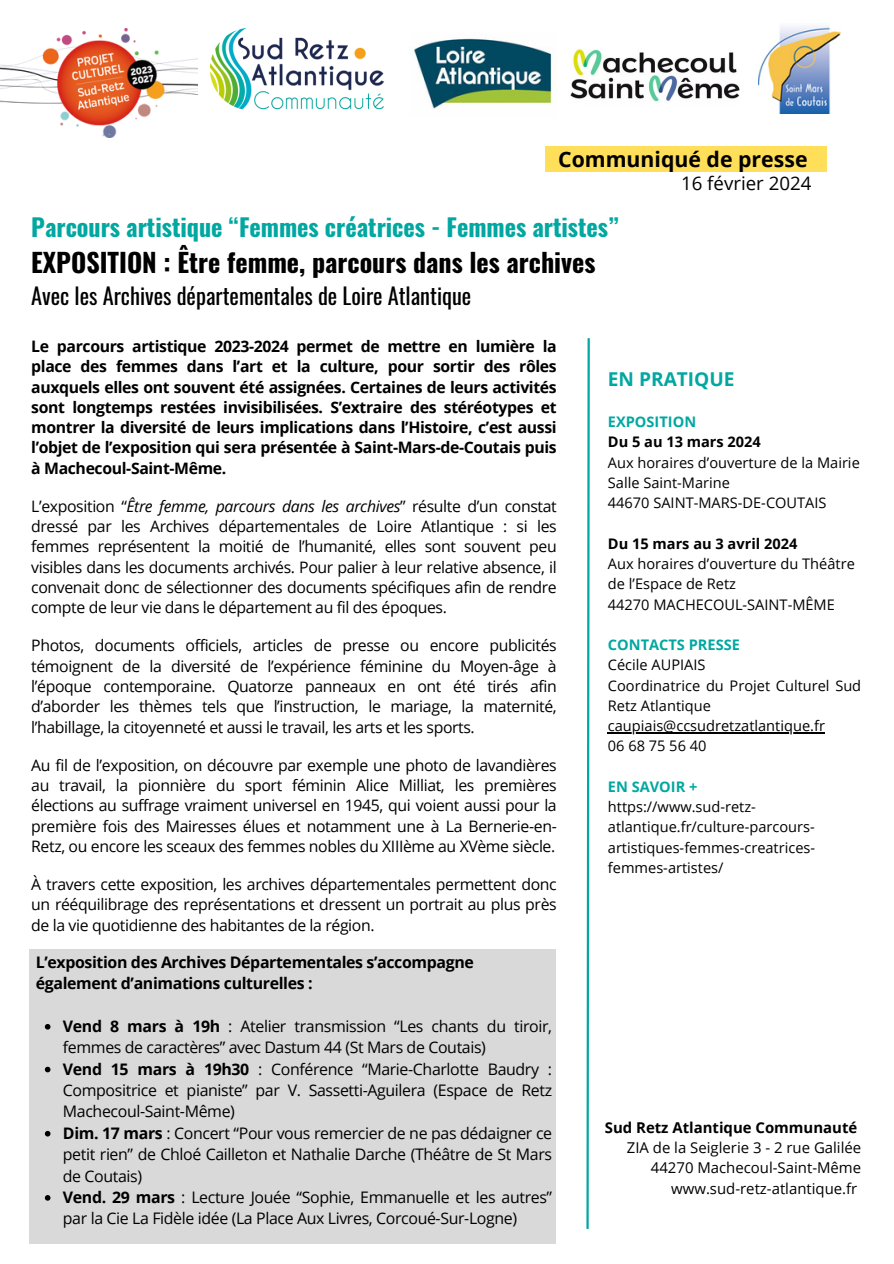
<style>
.page{position:relative;width:894px;height:1264px;background:#fff}
.page>*{position:absolute;margin:0;border:0;box-sizing:border-box;transform-origin:0 0}
.t1{font:700 25.95px "Oswald";color:#000}
.t2{font:700 24.15px "Oswald";color:#01a7a1}
.t3{font:22.35px "Oswald";color:#000}
.t4{font:700 21.3px "Open Sans";color:#000}
.t5{font:700 19.05px "Open Sans";color:#01a7a1}
.t6{font:18.75px "Open Sans";color:#000}
.t7{font:15.9px/21.5px "Open Sans";letter-spacing:-.025em;color:#000}
.t8{font:700 15.9px/21.3px "Open Sans";letter-spacing:-.025em;color:#000}
.t9{font:15.75px/20.2px "Open Sans";letter-spacing:-.025em;color:#000;text-align:justify}
.t10{font:700 15.75px/20.2px "Open Sans";letter-spacing:-.025em;color:#000;text-align:justify}
.t11{font:14.85px/20.2px "Open Sans";color:#000;text-align:right}
.t12{font:700 14.85px "Open Sans";color:#000}
.t13{font:14.55px/20.2px "Open Sans";color:#000}
.t14{font:700 14.55px "Open Sans";color:#000}
.t15{font:700 14.55px "Open Sans";color:#01a7a1}
.s1{font-style:italic}
.s2{font-weight:700}
</style>
<div class="page">
<img style="left:210px;top:29px;width:174px;height:81px">
<div style="left:545px;top:147px;width:281px;height:25px;background:#ffde59"></div>
<img style="left:0;top:29px;width:197px;height:109px">
<svg style="left:586px;top:338px;width:4px;height:891px"></svg>
<div style="left:30px;top:949px;width:526px;height:294px;background:#d9d9d9"></div>
<img style="left:414px;top:38px;width:138px;height:71px">
<img style="left:570px;top:49px;width:168px;height:53px">
<img style="left:758px;top:26px;width:82px;height:88px">
<hr style="left:607px;top:732px;width:217px;height:1px;background:#000">
<svg style="left:45px;top:1024px;width:5px;height:5px"></svg>
<svg style="left:45px;top:1066px;width:5px;height:6px"></svg>
<svg style="left:45px;top:1130px;width:5px;height:6px"></svg>
<svg style="left:45px;top:1195px;width:5px;height:5px"></svg>
<p class="t4" style="left:558px;top:145px;width:251px">Communiqué de presse</p>
<p class="t2" style="left:31px;top:208px;width:588px">Parcours artistique “Femmes créatrices - Femmes artistes”</p>
<p class="t1" style="left:31px;top:242px;width:565px">EXPOSITION : Être femme, parcours dans les archives</p>
<p class="t3" style="left:31px;top:278px;width:441px">Avec les Archives départementales de Loire Atlantique</p>
<p class="t6" style="left:680px;top:170px;width:132px">16 février 2024</p>
<h2 class="t10" style="left:31px;top:336px;width:527px">Le parcours artistique 2023-2024 permet de mettre en lumière la place des femmes dans l’art et la culture, pour sortir des rôles auxquels elles ont souvent été assignées. Certaines de leurs activités sont longtemps restées invisibilisées. S’extraire des stéréotypes et montrer la diversité de leurs implications dans l’Histoire, c’est aussi l’objet de l’exposition qui sera présentée à Saint-Mars-de-Coutais puis à Machecoul-Saint-Même.</h2>
<h4 class="t9" style="left:31px;top:495px;width:527px">L’exposition “<span class="s1">Être femme, parcours dans les archives</span>” résulte d’un constat dressé par les Archives départementales de Loire Atlantique : si les femmes représentent la moitié de l’humanité, elles sont souvent peu visibles dans les documents archivés. Pour palier à leur relative absence, il convenait donc de sélectionner des documents spécifiques afin de rendre compte de leur vie dans le département au fil des époques.</h4>
<h1 class="t9" style="left:31px;top:635px;width:527px">Photos, documents officiels, articles de presse ou encore publicités témoignent de la diversité de l’expérience féminine du Moyen-âge à l’époque contemporaine. Quatorze panneaux en ont été tirés afin d’aborder les thèmes tels que l’instruction, le mariage, la maternité, l’habillage, la citoyenneté et aussi le travail, les arts et les sports.</h1>
<h5 class="t9" style="left:31px;top:754px;width:527px">Au fil de l’exposition, on découvre par exemple une photo de lavandières au travail, la pionnière du sport féminin Alice Milliat, les premières élections au suffrage vraiment universel en 1945, qui voient aussi pour la première fois des Mairesses élues et notamment une à La Bernerie-en-Retz, ou encore les sceaux des femmes nobles du XIIIème au XVème siècle.</h5>
<p class="t9" style="left:31px;top:873px;width:527px">À travers cette exposition, les archives départementales permettent donc un rééquilibrage des représentations et dressent un portrait au plus près de la vie quotidienne des habitantes de la région.</p>
<p class="t8" style="left:36px;top:950px;width:439px">L’exposition des Archives Départementales s’accompagne également d’animations culturelles :</p>
<p class="t7" style="left:63px;top:1015px;width:490px"><span class="s2">Vend 8 mars à 19h</span> : Atelier transmission “Les chants du tiroir, femmes de caractères” avec Dastum 44 (St Mars de Coutais)</p>
<p class="t7" style="left:63px;top:1057px;width:490px;text-align:justify"><span class="s2">Vend 15 mars à 19h30</span> : Conférence “Marie-Charlotte Baudry :<br>Compositrice et pianiste” par V. Sassetti-Aguilera (Espace de Retz Machecoul-Saint-Même)</p>
<p class="t7" style="left:63px;top:1121px;width:490px;text-align:justify"><span class="s2">Dim. 17 mars</span> : Concert “Pour vous remercier de ne pas dédaigner ce petit rien” de Chloé Cailleton et Nathalie Darche (Théâtre de St Mars de Coutais)</p>
<p class="t7" style="left:63px;top:1186px;width:490px"><span class="s2">Vend. 29 mars</span> : Lecture Jouée “Sophie, Emmanuelle et les autres” par la Cie La Fidèle idée (La Place Aux Livres, Corcoué-Sur-Logne)</p>
<p class="t5" style="left:607px;top:365px;width:128px">EN PRATIQUE</p>
<p class="t15" style="left:607px;top:411px;width:90px">EXPOSITION</p>
<p class="t14" style="left:607px;top:432px;width:154px">Du 5 au 13 mars 2024</p>
<p class="t13" style="left:607px;top:452px;width:253px">Aux horaires d’ouverture de la Mairie<br>Salle Saint-Marine<br>44670 SAINT-MARS-DE-COUTAIS</p>
<p class="t14" style="left:607px;top:533px;width:191px">Du 15 mars au 3 avril 2024</p>
<p class="t13" style="left:607px;top:553px;width:248px">Aux horaires d’ouverture du Théâtre de l’Espace de Retz<br>44270 MACHECOUL-SAINT-MÊME</p>
<p class="t15" style="left:607px;top:634px;width:133px">CONTACTS PRESSE</p>
<p class="t13" style="left:607px;top:654px;width:255px">Cécile AUPIAIS<br>Coordinatrice du Projet Culturel Sud<br>Retz Atlantique caupiais@ccsudretzatlantique.fr<br>06 68 75 56 40</p>
<p class="t15" style="left:607px;top:776px;width:91px">EN SAVOIR +</p>
<p class="t13" style="left:607px;top:796px;width:209px">https://www.sud-retz&shy;atlantique.fr/culture-parcours&shy;artistiques-femmes-creatrices&shy;femmes-artistes/</p>
<p class="t12" style="left:604px;top:1117px;width:254px">Sud Retz Atlantique Communauté</p>
<h5 class="t11" style="left:626px;top:1137px;width:236px">ZIA de la Seiglerie 3 - 2 rue Galilée<br>44270 Machecoul-Saint-Même</h5>
<p class="t11" style="left:671px;top:1177px;width:187px">www.sud-retz-atlantique.fr</p>
</div>
